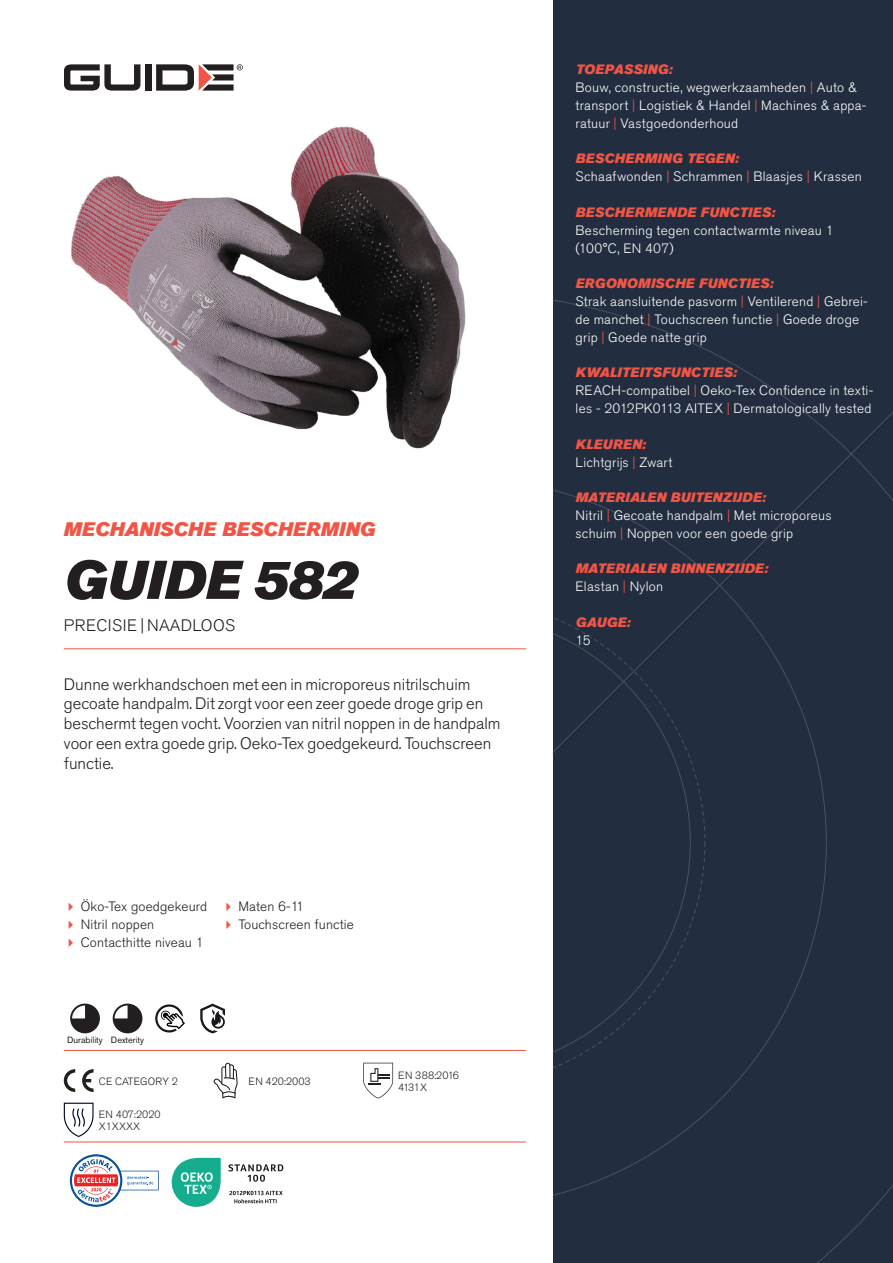
<style>
.page{position:relative;width:893px;height:1263px;background:#fff}
.page>*{position:absolute;margin:0;border:0;box-sizing:border-box;transform-origin:0 0}
.Rubrik{font:italic 54px "Akzidenz Grotesk Pro Super";color:#231f20}
.Överrubrik{font:italic 19.5px "Akzidenz Grotesk Pro Super";letter-spacing:.005em;color:#f05545}
.Ingress{font:300 16.5px/19.8px "Akzidenz Grotesk Pro";color:#231f20}
.Product_-_AltSegment{font:300 16.5px "Akzidenz Grotesk Pro";letter-spacing:.03em;color:#231f20}
.Produkt_-_Brödtext{font:300 13.5px/18px "Akzidenz Grotesk Pro";letter-spacing:.02em;color:#fff}
.Produkt_-_Namn{font:italic 13.5px "Akzidenz Grotesk Pro Super";letter-spacing:.015em;color:#f05545}
.t1{font:300 13.5px "Akzidenz Grotesk Pro";letter-spacing:.01em;color:#231f20}
.t2{font:300 10.5px "Akzidenz Grotesk Pro";color:#231f20}
.Produkt_-_Egenskaper{font:9px "Akzidenz Grotesk Pro";color:#231f20}
.s1{color:#f05545}
</style>
<div class="page">
<div style="left:145px;top:64px;width:7px;height:27px;background:#231f20"></div>
<svg style="left:156px;top:64px;width:87px;height:27px"></svg>
<svg style="left:64px;top:64px;width:76px;height:27px"></svg>
<div style="left:553px;top:0;width:340px;height:1263px;background:#222d3f"></div>
<svg style="left:553px;top:300px;width:340px;height:963px"></svg>
<hr style="left:64px;top:1050px;width:462px;height:1px;background:#f05545">
<hr style="left:64px;top:1142px;width:462px;height:1px;background:#f05545">
<svg style="left:70px;top:1003px;width:30px;height:30px"></svg>
<svg style="left:113px;top:1003px;width:29px;height:30px"></svg>
<svg style="left:155px;top:1004px;width:30px;height:28px"></svg>
<svg style="left:200px;top:1003px;width:25px;height:30px"></svg>
<svg style="left:64px;top:1069px;width:11px;height:23px"></svg>
<svg style="left:82px;top:1069px;width:12px;height:23px"></svg>
<svg style="left:214px;top:1063px;width:24px;height:35px"></svg>
<svg style="left:363px;top:1063px;width:30px;height:35px"></svg>
<svg style="left:64px;top:1103px;width:30px;height:34px"></svg>
<svg style="left:70px;top:1154px;width:89px;height:53px"></svg>
<svg style="left:172px;top:1158px;width:49px;height:49px"></svg>
<svg style="left:228px;top:1164px;width:55px;height:18px"></svg>
<svg style="left:229px;top:1191px;width:54px;height:12px"></svg>
<img style="left:71px;top:126px;width:395px;height:323px">
<hr style="left:64px;top:648px;width:462px;height:1px;background:#f05545">
<p class="Överrubrik" style="left:64px;top:517px;width:313px">MECHANISCHE BESCHERMING</p>
<p class="Rubrik" style="left:64px;top:545px;width:295px">GUIDE 582</p>
<p class="Product_-_AltSegment" style="left:64px;top:615px;width:173px">PRECISIE | NAADLOOS</p>
<p class="Ingress" style="left:64px;top:674px;width:438px">Dunne werkhandschoen met een in microporeus nitrilschuim gecoate handpalm. Dit zorgt voor een zeer goede droge grip en beschermt tegen vocht. Voorzien van nitril noppen in de handpalm voor een extra goede grip. Oeko-Tex goedgekeurd. Touchscreen functie.</p>
<p class="t1" style="left:81px;top:898px;width:128px">Öko-Tex goedgekeurd</p>
<p class="t1" style="left:81px;top:916px;width:75px">Nitril noppen</p>
<p class="t1" style="left:81px;top:934px;width:124px">Contacthitte niveau 1</p>
<p class="t1" style="left:238px;top:898px;width:67px">Maten 6-11</p>
<p class="t1" style="left:238px;top:916px;width:117px">Touchscreen functie</p>
<p class="Produkt_-_Egenskaper" style="left:67px;top:1034px;width:37px">Durability</p>
<p class="Produkt_-_Egenskaper" style="left:111px;top:1034px;width:35px">Dexterity</p>
<p class="t2" style="left:99px;top:1074px;width:81px">CE CATEGORY 2</p>
<p class="t2" style="left:248px;top:1074px;width:64px">EN 420:2003</p>
<p class="t2" style="left:99px;top:1107px;width:63px">EN 407:2020</p>
<p class="t2" style="left:99px;top:1119px;width:43px">X1XXXX</p>
<p class="t2" style="left:398px;top:1068px;width:62px">EN 388:2016</p>
<p class="t2" style="left:398px;top:1080px;width:30px">4131X</p>
<p class="Produkt_-_Namn" style="left:576px;top:60px;width:98px">TOEPASSING:</p>
<p class="Produkt_-_Brödtext" style="left:576px;top:78px;width:292px">Bouw, constructie, wegwerkzaamheden <span class="s1">|</span> Auto &amp; transport <span class="s1">|</span> Logistiek &amp; Handel <span class="s1">|</span> Machines &amp; appa&shy;ratuur <span class="s1">|</span> Vastgoedonderhoud</p>
<p class="Produkt_-_Namn" style="left:576px;top:150px;width:165px">BESCHERMING TEGEN:</p>
<p class="Produkt_-_Brödtext" style="left:576px;top:168px;width:288px">Schaafwonden <span class="s1">|</span> Schrammen <span class="s1">|</span> Blaasjes <span class="s1">|</span> Krassen</p>
<p class="Produkt_-_Namn" style="left:576px;top:203px;width:201px">BESCHERMENDE FUNCTIES:</p>
<p class="Produkt_-_Brödtext" style="left:576px;top:221px;width:259px">Bescherming tegen contactwarmte niveau 1 (100°C, EN 407)</p>
<p class="Produkt_-_Namn" style="left:576px;top:274px;width:199px">ERGONOMISCHE FUNCTIES:</p>
<p class="Produkt_-_Brödtext" style="left:576px;top:292px;width:294px">Strak aansluitende pasvorm <span class="s1">|</span> Ventilerend <span class="s1">|</span> Gebrei&shy;de manchet <span class="s1">|</span> Touchscreen functie <span class="s1">|</span> Goede droge grip <span class="s1">|</span> Goede natte grip</p>
<p class="Produkt_-_Namn" style="left:576px;top:364px;width:163px">KWALITEITSFUNCTIES:</p>
<p class="Produkt_-_Brödtext" style="left:576px;top:382px;width:299px">REACH-compatibel <span class="s1">|</span> Oeko-Tex Confidence in texti&shy;les - 2012PK0113 AITEX <span class="s1">|</span> Dermatologically tested</p>
<p class="Produkt_-_Namn" style="left:576px;top:435px;width:72px">KLEUREN:</p>
<p class="Produkt_-_Brödtext" style="left:576px;top:453px;width:98px">Lichtgrijs <span class="s1">|</span> Zwart</p>
<p class="Produkt_-_Namn" style="left:576px;top:488px;width:192px">MATERIALEN BUITENZIJDE:</p>
<p class="Produkt_-_Brödtext" style="left:576px;top:506px;width:257px">Nitril <span class="s1">|</span> Gecoate handpalm <span class="s1">|</span> Met microporeus schuim <span class="s1">|</span> Noppen voor een goede grip</p>
<p class="Produkt_-_Namn" style="left:576px;top:560px;width:194px">MATERIALEN BINNENZIJDE:</p>
<p class="Produkt_-_Brödtext" style="left:576px;top:578px;width:89px">Elastan <span class="s1">|</span> Nylon</p>
<p class="Produkt_-_Namn" style="left:576px;top:613px;width:56px">GAUGE:</p>
<p class="Produkt_-_Brödtext" style="left:576px;top:631px;width:17px">15</p>
</div>
